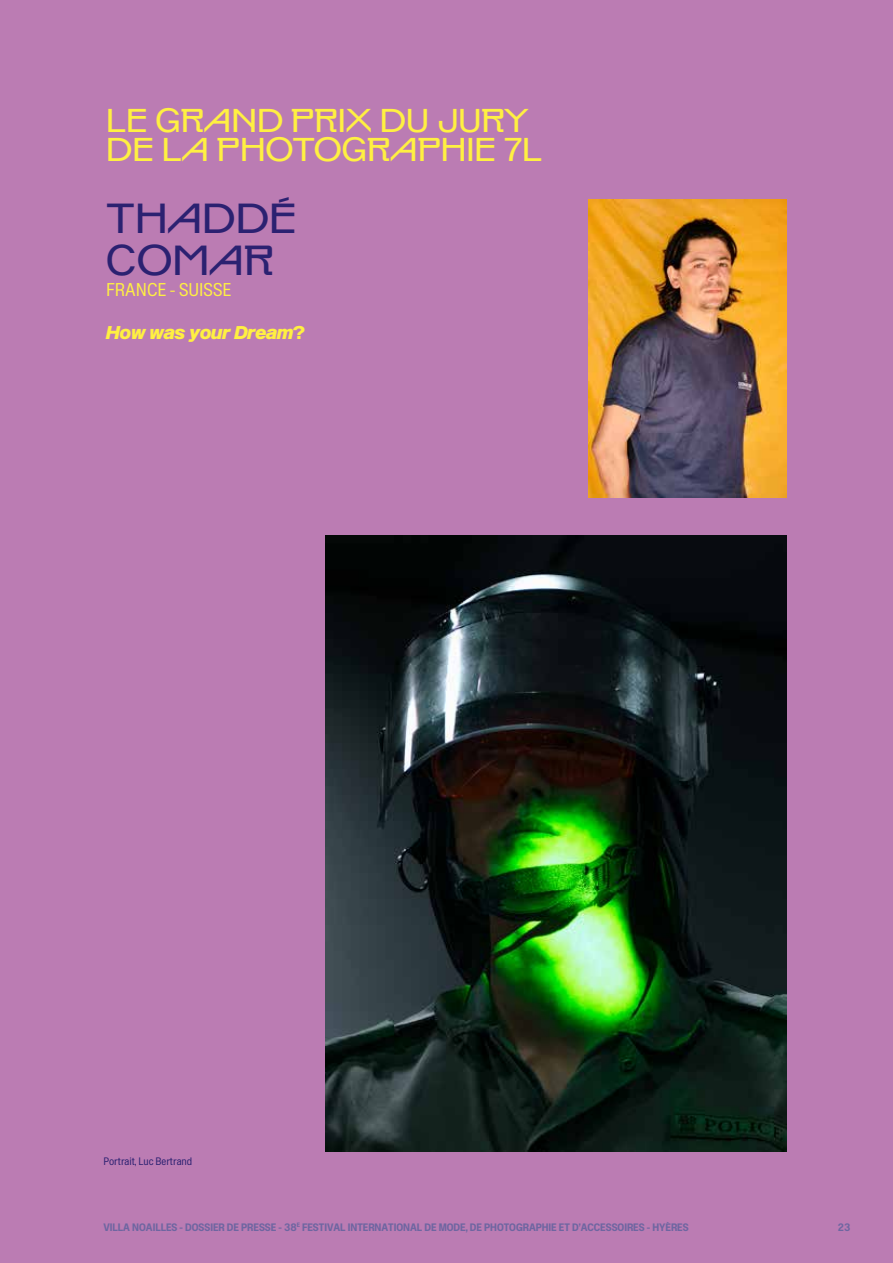
<style>
.page{position:relative;width:893px;height:1263px;background:#bb7cb3}
.page>*{position:absolute;margin:0;border:0;box-sizing:border-box;transform-origin:0 0}
.t1{font:42px/42px "Bramb ALT";color:#2b2171}
.t2{font:33px/28.5px "Bramb ALT";color:#fff042}
.t3{font:italic 900 18px "Enduro";color:#fff042}
.t4{font:18px "Enduro Narrow";color:#fff042}
.t5{font:700 10.5px "Enduro Narrow";color:#6e66a1}
.t6{font:10.5px "Enduro Narrow";color:#2b2171}
</style>
<div class="page">
<img style="left:325px;top:536px;width:462px;height:615px">
<img style="left:588px;top:199px;width:199px;height:298px">
<h2 class="t2" style="left:106px;top:107px;width:437px">LE GRAND PRIX DU JURY<br>DE LA PHOTOGRAPHIE 7L</h2>
<h1 class="t1" style="left:106px;top:198px;width:191px">THADDÉ<br>COMAR</h1>
<h3 class="t4" style="left:106px;top:278px;width:127px">FRANCE - SUISSE</h3>
<h3 class="t3" style="left:106px;top:321px;width:200px">How was your Dream?</h3>
<p class="t6" style="left:103px;top:1154px;width:90px">Portrait, Luc Bertrand</p>
<p class="t5" style="left:103px;top:1220px;width:587px">VILLA NOAILLES - DOSSIER DE PRESSE - 38<sup>E</sup> FESTIVAL INTERNATIONAL DE MODE, DE PHOTOGRAPHIE ET D’ACCESSOIRES - HYÈRES</p>
<p class="t5" style="left:838px;top:1220px;width:14px">23</p>
</div>
